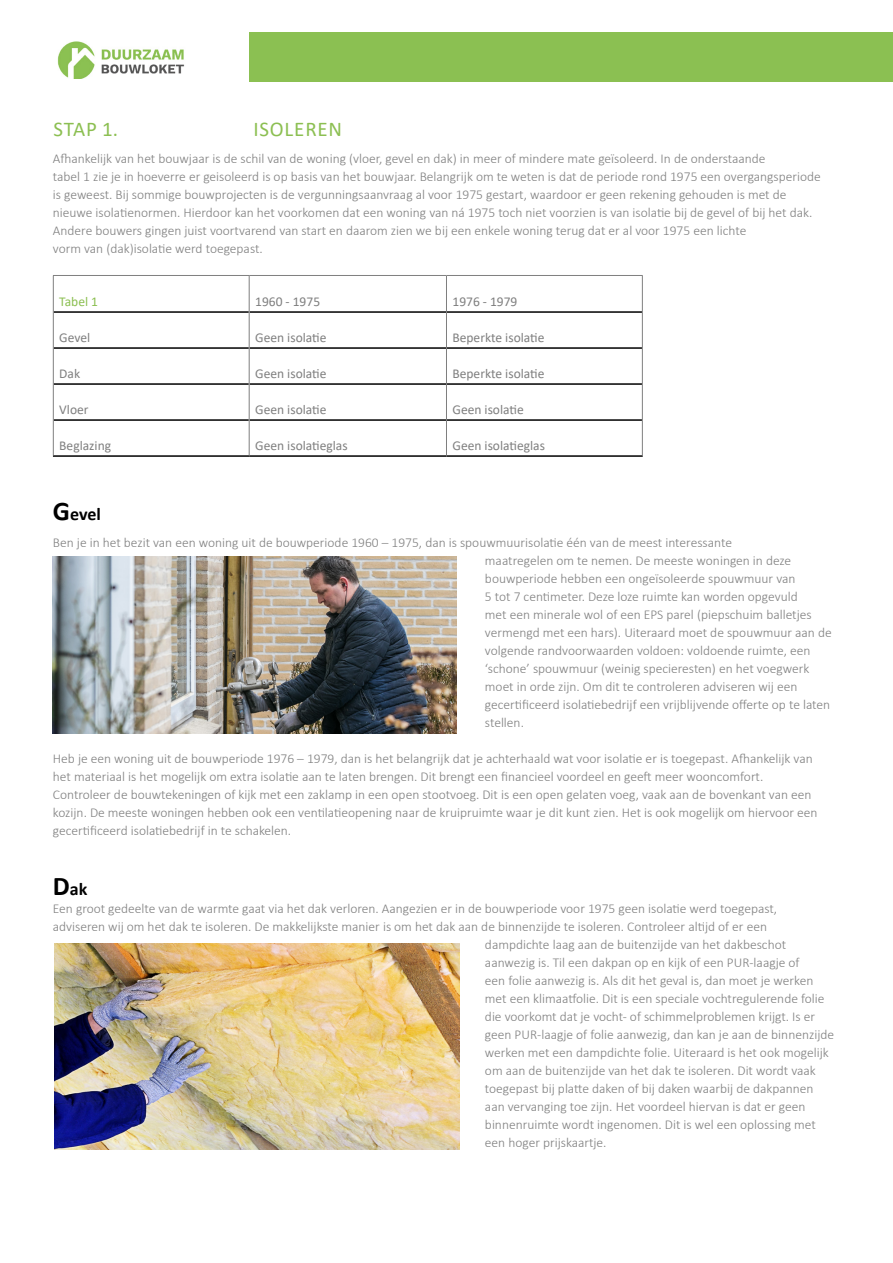
<style>
.page{position:relative;width:893px;height:1263px;background:#fff}
.page>*{position:absolute;margin:0;border:0;box-sizing:border-box;transform-origin:0 0}
.t1{font:21px "Calibri";letter-spacing:.04em;color:#8cbf52}
.t2{font:700 18px "Calibri";color:#000}
.t3{font:300 13.5px/18px "Calibri";color:#7f7f7f}
.t4{font:13.5px "Calibri";color:#7f7f7f}
.t5{font:13.5px "Calibri";color:#8cbf52}
.s1{font-size:27px}
</style>
<div class="page">
<div style="left:249px;top:33px;width:644px;height:49px;background:#8bc052"></div>
<img style="left:57px;top:41px;width:128px;height:37px">
<hr style="left:54px;top:311px;width:195px;height:2px;background:#000">
<hr style="left:250px;top:311px;width:196px;height:2px;background:#000">
<hr style="left:447px;top:311px;width:195px;height:2px;background:#000">
<hr style="left:54px;top:347px;width:195px;height:2px;background:#000">
<hr style="left:250px;top:347px;width:196px;height:2px;background:#000">
<hr style="left:447px;top:347px;width:195px;height:2px;background:#000">
<hr style="left:54px;top:383px;width:195px;height:2px;background:#000">
<hr style="left:250px;top:383px;width:196px;height:2px;background:#000">
<hr style="left:447px;top:383px;width:195px;height:2px;background:#000">
<hr style="left:54px;top:419px;width:195px;height:2px;background:#000">
<hr style="left:250px;top:419px;width:196px;height:2px;background:#000">
<hr style="left:447px;top:419px;width:195px;height:2px;background:#000">
<hr style="left:53px;top:455px;width:196px;height:2px;background:#000">
<hr style="left:249px;top:455px;width:197px;height:2px;background:#000">
<hr style="left:446px;top:455px;width:197px;height:2px;background:#000">
<hr style="left:53px;top:275px;width:196px;height:1px;background:#7f7f7f">
<hr style="left:53px;top:276px;width:1px;height:36px;background:#7f7f7f">
<hr style="left:249px;top:275px;width:197px;height:1px;background:#7f7f7f">
<hr style="left:249px;top:276px;width:1px;height:36px;background:#7f7f7f">
<hr style="left:446px;top:275px;width:197px;height:1px;background:#7f7f7f">
<hr style="left:446px;top:276px;width:1px;height:36px;background:#7f7f7f">
<hr style="left:642px;top:276px;width:1px;height:36px;background:#7f7f7f">
<hr style="left:53px;top:312px;width:1px;height:36px;background:#7f7f7f">
<hr style="left:249px;top:312px;width:1px;height:36px;background:#7f7f7f">
<hr style="left:446px;top:312px;width:1px;height:36px;background:#7f7f7f">
<hr style="left:642px;top:312px;width:1px;height:36px;background:#7f7f7f">
<hr style="left:53px;top:348px;width:1px;height:36px;background:#7f7f7f">
<hr style="left:249px;top:348px;width:1px;height:36px;background:#7f7f7f">
<hr style="left:446px;top:348px;width:1px;height:36px;background:#7f7f7f">
<hr style="left:642px;top:348px;width:1px;height:36px;background:#7f7f7f">
<hr style="left:53px;top:384px;width:1px;height:36px;background:#7f7f7f">
<hr style="left:249px;top:384px;width:1px;height:36px;background:#7f7f7f">
<hr style="left:446px;top:384px;width:1px;height:36px;background:#7f7f7f">
<hr style="left:642px;top:384px;width:1px;height:36px;background:#7f7f7f">
<hr style="left:53px;top:420px;width:1px;height:35px;background:#7f7f7f">
<hr style="left:249px;top:420px;width:1px;height:35px;background:#7f7f7f">
<hr style="left:446px;top:420px;width:1px;height:35px;background:#7f7f7f">
<hr style="left:642px;top:420px;width:1px;height:35px;background:#7f7f7f">
<img style="left:53px;top:556px;width:404px;height:177px">
<img style="left:54px;top:943px;width:405px;height:206px">
<h1 class="t1" style="left:53px;top:114px;width:66px">STAP 1.</h1>
<h1 class="t1" style="left:253px;top:114px;width:90px">ISOLEREN</h1>
<p class="t3" style="left:53px;top:149px;width:769px">Afhankelijk van het bouwjaar is de schil van de woning (vloer, gevel en dak) in meer of mindere mate geïsoleerd. In de onderstaande<br>tabel 1 zie je in hoeverre er geisoleerd is op basis van het bouwjaar. Belangrijk om te weten is dat de periode rond 1975 een overgangsperiode is geweest. Bij sommige bouwprojecten is de vergunningsaanvraag al voor 1975 gestart, waardoor er geen rekening gehouden is met de nieuwe isolatienormen. Hierdoor kan het voorkomen dat een woning van ná 1975 toch niet voorzien is van isolatie bij de gevel of bij het dak.<br>Andere bouwers gingen juist voortvarend van start en daarom zien we bij een enkele woning terug dat er al voor 1975 een lichte<br>vorm van (dak)isolatie werd toegepast.</p>
<p class="t5" style="left:59px;top:292px;width:40px">Tabel 1</p>
<p class="t4" style="left:255px;top:292px;width:66px">1960 - 1975</p>
<p class="t4" style="left:452px;top:292px;width:66px">1976 - 1979</p>
<p class="t4" style="left:59px;top:328px;width:32px">Gevel</p>
<p class="t4" style="left:255px;top:328px;width:73px">Geen isolatie</p>
<p class="t4" style="left:452px;top:328px;width:93px">Beperkte isolatie</p>
<p class="t4" style="left:59px;top:364px;width:22px">Dak</p>
<p class="t4" style="left:255px;top:364px;width:73px">Geen isolatie</p>
<p class="t4" style="left:452px;top:364px;width:93px">Beperkte isolatie</p>
<p class="t4" style="left:59px;top:400px;width:31px">Vloer</p>
<p class="t4" style="left:255px;top:400px;width:73px">Geen isolatie</p>
<p class="t4" style="left:452px;top:400px;width:73px">Geen isolatie</p>
<p class="t4" style="left:59px;top:436px;width:53px">Beglazing</p>
<p class="t4" style="left:255px;top:436px;width:94px">Geen isolatieglas</p>
<p class="t4" style="left:452px;top:436px;width:94px">Geen isolatieglas</p>
<h2 class="t2" style="left:53px;top:501px;width:50px"><span class="s1">G</span>evel</h2>
<p class="t3" style="left:485px;top:533px;width:348px;text-indent:-432px">Ben je in het bezit van een woning uit de bouwperiode 1960 – 1975, dan is spouwmuurisolatie één van de meest interessante<br>maatregelen om te nemen. De meeste woningen in deze bouwperiode hebben een ongeïsoleerde spouwmuur van<br>5 tot 7 centimeter. Deze loze ruimte kan worden opgevuld<br>met een minerale wol of een EPS parel (piepschuim balletjes vermengd met een hars). Uiteraard moet de spouwmuur aan de volgende randvoorwaarden voldoen: voldoende ruimte, een ‘schone’ spouwmuur (weinig specieresten) en het voegwerk moet in orde zijn. Om dit te controleren adviseren wij een gecertificeerd isolatiebedrijf een vrijblijvende offerte op te laten stellen.</p>
<p class="t3" style="left:53px;top:749px;width:766px">Heb je een woning uit de bouwperiode 1976 – 1979, dan is het belangrijk dat je achterhaald wat voor isolatie er is toegepast. Afhankelijk van het materiaal is het mogelijk om extra isolatie aan te laten brengen. Dit brengt een financieel voordeel en geeft meer wooncomfort.<br>Controleer de bouwtekeningen of kijk met een zaklamp in een open stootvoeg. Dit is een open gelaten voeg, vaak aan de bovenkant van een kozijn. De meeste woningen hebben ook een ventilatieopening naar de kruipruimte waar je dit kunt zien. Het is ook mogelijk om hiervoor een gecertificeerd isolatiebedrijf in te schakelen.</p>
<h2 class="t2" style="left:53px;top:876px;width:36px"><span class="s1">D</span>ak</h2>
<p class="t3" style="left:53px;top:899px;width:726px">Een groot gedeelte van de warmte gaat via het dak verloren. Aangezien er in de bouwperiode voor 1975 geen isolatie werd toegepast,</p>
<p class="t3" style="left:53px;top:917px;width:716px">adviseren wij om het dak te isoleren. De makkelijkste manier is om het dak aan de binnenzijde te isoleren. Controleer altijd of er een</p>
<p class="t3" style="left:485px;top:935px;width:303px">dampdichte laag aan de buitenzijde van het dakbeschot</p>
<p class="t3" style="left:485px;top:953px;width:316px">aanwezig is. Til een dakpan op en kijk of een PUR-laagje of</p>
<p class="t3" style="left:485px;top:971px;width:330px">een folie aanwezig is. Als dit het geval is, dan moet je werken</p>
<p class="t3" style="left:485px;top:989px;width:341px">met een klimaatfolie. Dit is een speciale vochtregulerende folie</p>
<p class="t3" style="left:485px;top:1007px;width:332px">die voorkomt dat je vocht- of schimmelproblemen krijgt. Is er</p>
<p class="t3" style="left:485px;top:1025px;width:351px">geen PUR-laagje of folie aanwezig, dan kan je aan de binnenzijde</p>
<p class="t3" style="left:485px;top:1043px;width:345px">werken met een dampdichte folie. Uiteraard is het ook mogelijk</p>
<p class="t3" style="left:485px;top:1061px;width:332px">om aan de buitenzijde van het dak te isoleren. Dit wordt vaak</p>
<p class="t3" style="left:485px;top:1079px;width:330px">toegepast bij platte daken of bij daken waarbij de dakpannen</p>
<p class="t3" style="left:485px;top:1097px;width:322px">aan vervanging toe zijn. Het voordeel hiervan is dat er geen</p>
<p class="t3" style="left:485px;top:1115px;width:332px">binnenruimte wordt ingenomen. Dit is wel een oplossing met</p>
<p class="t3" style="left:485px;top:1133px;width:123px">een hoger prijskaartje.</p>
</div>
